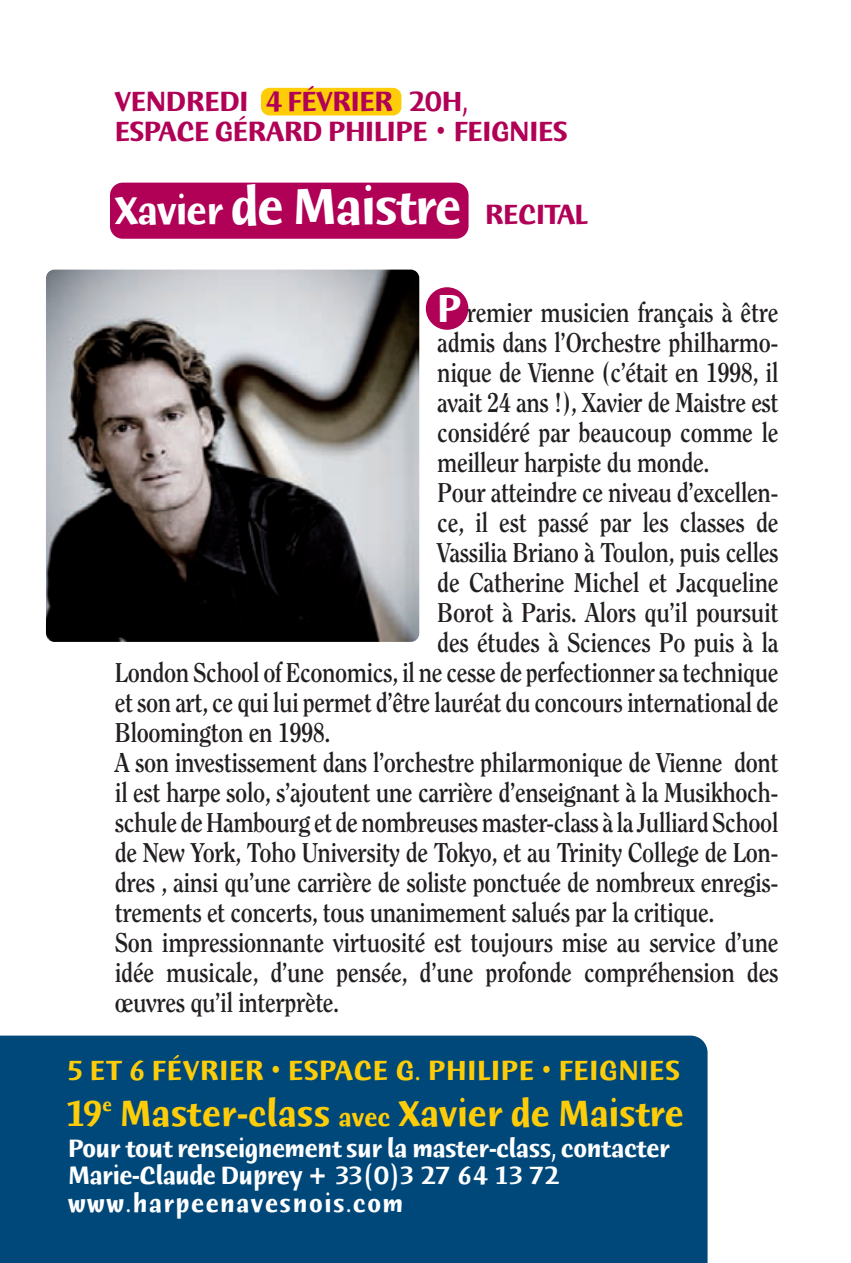
<style>
.page{position:relative;width:851px;height:1263px;background:#fff}
.page>*{position:absolute;margin:0;border:0;box-sizing:border-box;transform-origin:0 0}
.t1{font:700 54px "Humana Sans ITC";letter-spacing:-.015em;color:#fff;scale:.9 1}
.t2{font:700 39px "Humana Sans ITC";letter-spacing:.005em;color:#fecd08;scale:.9 1}
.t3{font:700 30px/30.6px "Humana Sans ITC";letter-spacing:-.015em;color:#b10157;scale:.9 1}
.t4{font:700 30px "Humana Sans ITC";letter-spacing:.025em;color:#fecd08;scale:.9 1}
.t5{font:700 27px "Clearface";letter-spacing:-.02em;color:#231f20;scale:.9 1}
.t6{font:700 27px/27.6px "Humana Sans ITC";letter-spacing:-.015em;color:#fff;scale:.9 1}
.s1{font-size:42px}
.s2{font-size:30px;color:#b10157}
.s3{font-family:"Humana Sans ITC";font-size:42px;color:#fff}
.s4{font-size:27px}
</style>
<div class="page">
<div style="left:0;top:1035px;width:707px;height:228px;background:#00487a"></div>
<div style="left:110px;top:183px;width:358px;height:56px;background:#b10157;border-radius:13px"></div>
<div style="left:261px;top:88px;width:140px;height:27px;background:#fecd08;border-radius:9px"></div>
<div style="left:426px;top:287px;width:42px;height:43px;background:#b10157;border-radius:50%"></div>
<img style="left:46px;top:270px;width:373px;height:372px;border-radius:9px">
<p class="t3" style="left:115px;top:87px;width:504px">VENDREDI 4 FÉVRIER 20H,<br>ESPACE GÉRARD PHILIPE • FEIGNIES</p>
<h1 class="t1" style="left:115px;top:182px;width:527px"><span class="s1">Xavier</span> de Maistre <span class="s2">RECITAL</span></h1>
<p class="t5" style="left:437px;top:302px;width:380px"><span class="s3">P</span> remier musicien français à être</p>
<p class="t5" style="left:437px;top:332px;width:380px">admis dans l’Orchestre philharmo-</p>
<p class="t5" style="left:437px;top:362px;width:380px">nique de Vienne (c’était en 1998, il</p>
<p class="t5" style="left:437px;top:392px;width:381px">avait 24 ans !), Xavier de Maistre est</p>
<p class="t5" style="left:437px;top:422px;width:380px">considéré par beaucoup comme le</p>
<p class="t5" style="left:437px;top:452px;width:304px">meilleur harpiste du monde.</p>
<p class="t5" style="left:437px;top:482px;width:380px">Pour atteindre ce niveau d’excellen-</p>
<p class="t5" style="left:437px;top:512px;width:380px">ce, il est passé par les classes de</p>
<p class="t5" style="left:437px;top:542px;width:380px">Vassilia Briano à Toulon, puis celles</p>
<p class="t5" style="left:437px;top:572px;width:380px">de Catherine Michel et Jacqueline</p>
<p class="t5" style="left:437px;top:602px;width:380px">Borot à Paris. Alors qu’il poursuit</p>
<p class="t5" style="left:437px;top:632px;width:380px">des études à Sciences Po puis à la</p>
<p class="t5" style="left:115px;top:661px;width:738px">London School of Economics, il ne cesse de perfectionner sa technique</p>
<p class="t5" style="left:115px;top:691px;width:739px">et son art, ce qui lui permet d’être lauréat du concours international de</p>
<p class="t5" style="left:115px;top:721px;width:241px">Bloomington en 1998.</p>
<p class="t5" style="left:115px;top:751px;width:739px">A son investissement dans l’orchestre philarmonique de Vienne dont</p>
<p class="t5" style="left:115px;top:781px;width:739px">il est harpe solo, s’ajoutent une carrière d’enseignant à la Musikhoch-</p>
<p class="t5" style="left:115px;top:811px;width:738px">schule de Hambourg et de nombreuses master-class à la Julliard School</p>
<p class="t5" style="left:115px;top:841px;width:738px">de New York, Toho University de Tokyo, et au Trinity College de Lon-</p>
<p class="t5" style="left:115px;top:871px;width:738px">dres , ainsi qu’une carrière de soliste ponctuée de nombreux enregis-</p>
<p class="t5" style="left:115px;top:901px;width:667px">trements et concerts, tous unanimement salués par la critique.</p>
<p class="t5" style="left:115px;top:931px;width:739px">Son impressionnante virtuosité est toujours mise au service d’une</p>
<p class="t5" style="left:115px;top:961px;width:738px">idée musicale, d’une pensée, d’une profonde compréhension des</p>
<p class="t5" style="left:115px;top:991px;width:251px">œuvres qu’il interprète.</p>
<p class="t4" style="left:68px;top:1057px;width:681px">5 ET 6 FÉVRIER • ESPACE G. PHILIPE • FEIGNIES</p>
<h2 class="t2" style="left:68px;top:1095px;width:685px">19<sup>e</sup> Master-class <span class="s4">avec</span> Xavier de Maistre</h2>
<p class="t6" style="left:68px;top:1135px;width:670px">Pour tout renseignement sur la master-class, contacter<br>Marie-Claude Duprey + 33(0)3 27 64 13 72 www.harpeenavesnois.com</p>
</div>
